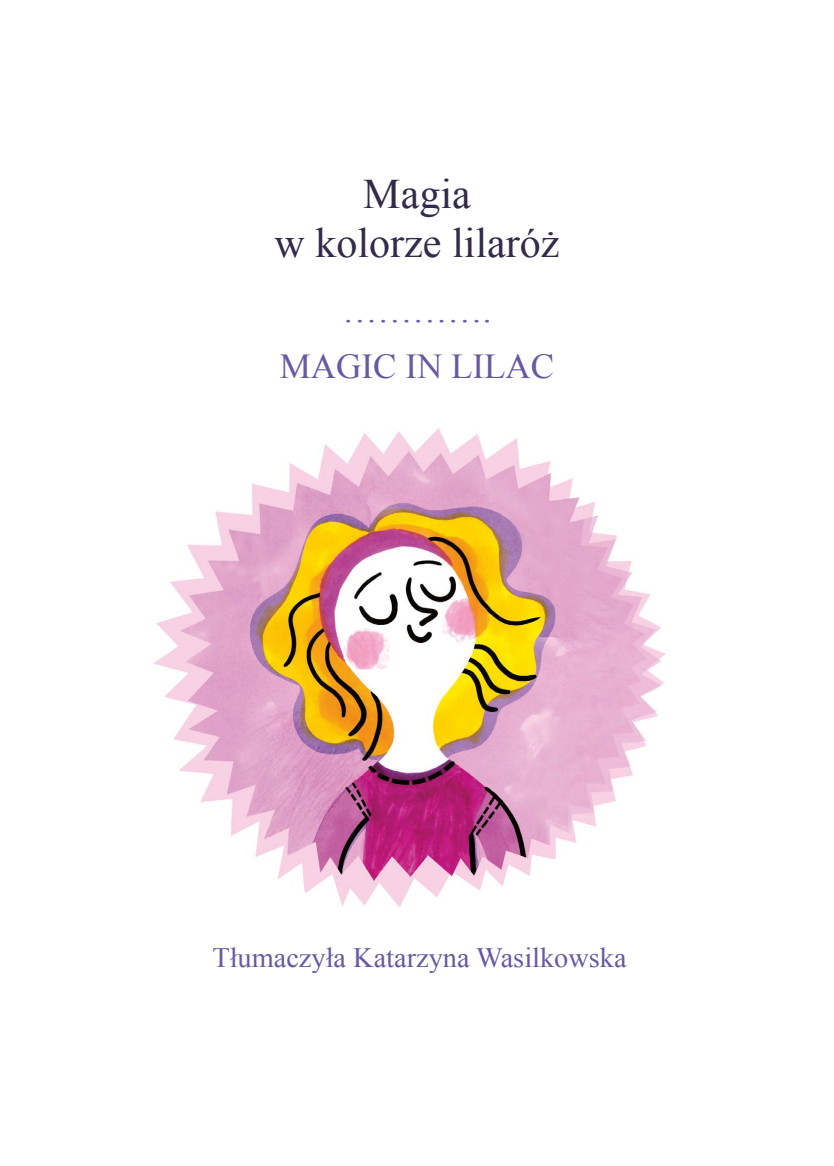
<style>
.page{position:relative;width:834px;height:1166px;background:#fff}
.page>*{position:absolute;margin:0;border:0;box-sizing:border-box;transform-origin:0 0}
.t1{font:42px/48.8px "Times New Roman";color:#342a4a;text-align:center}
.t2{font:35px/56px "Times New Roman";color:#6859a2;text-align:center}
.t3{font:28px "Times New Roman";color:#6859a2}
</style>
<div class="page">
<img style="left:153px;top:428px;width:513px;height:479px">
<h1 class="t1" style="left:274px;top:169px;width:286px">Magia<br>w kolorze lilaróż</h1>
<p class="t2" style="left:280px;top:282px;width:276px">………….<br>MAGIC IN LILAC</p>
<p class="t3" style="left:212px;top:939px;width:416px">Tłumaczyła Katarzyna Wasilkowska</p>
</div>
